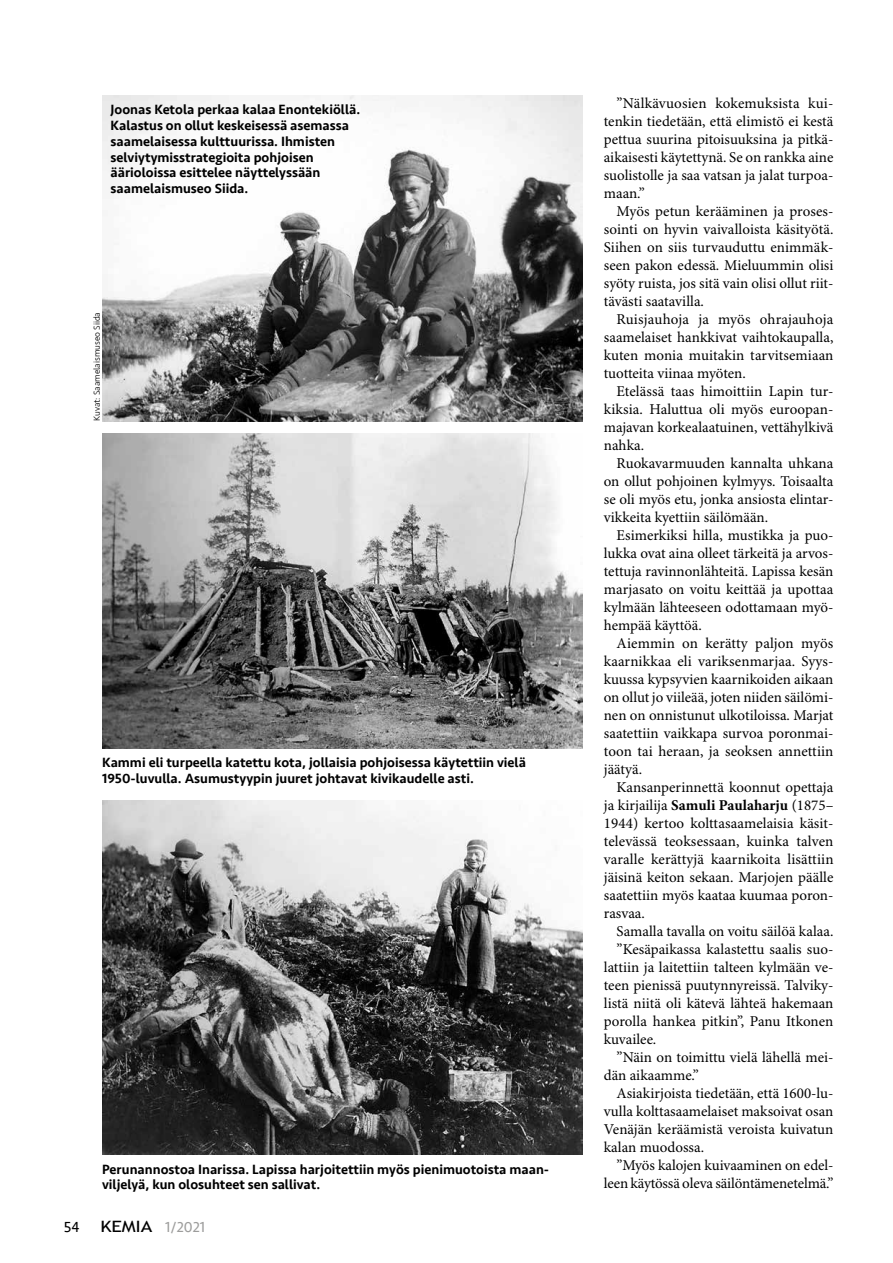
<style>
.page{position:relative;width:893px;height:1263px;background:#fff}
.page>*{position:absolute;margin:0;border:0;box-sizing:border-box;transform-origin:0 0}
.t1{font:15px/18px "Minion Pro";color:#000;text-align:justify}
.t2{font:15px "Seravek";color:#9d9d9c}
.t3{font:15px "Seravek";color:#000}
.t4{font:500 13.8px/15.8px "Seravek";color:#000}
.t5{font:300 9px "Seravek";color:#000}
.s1{font-family:"Trebuchet MS";font-size:15.6px;color:#000}
.s2{font-weight:700}
</style>
<div class="page">
<img style="left:102px;top:801px;width:481px;height:353px">
<img style="left:102px;top:434px;width:480px;height:314px">
<img style="left:102px;top:96px;width:481px;height:325px">
<p class="t4" style="left:111px;top:102px;width:251px">Joonas Ketola perkaa kalaa Enontekiöllä.<br>Kalastus on ollut keskeisessä asemassa saamelaisessa kulttuurissa. Ihmisten selviytymisstrategioita pohjoisen äärioloissa esittelee näyttelyssään saamelaismuseo Siida.</p>
<p class="t5" style="left:91px;top:421px;width:111px;rotate:-90deg">Kuvat: Saamelaismuseo Siida</p>
<p class="t4" style="left:102px;top:755px;width:425px">Kammi eli turpeella katettu kota, jollaisia pohjoisessa käytettiin vielä<br>1950-luvulla. Asumustyypin juuret johtavat kivikaudelle asti.</p>
<p class="t4" style="left:102px;top:1161px;width:449px">Perunannostoa Inarissa. Lapissa harjoitettiin myös pienimuotoista maan&shy;viljelyä, kun olosuhteet sen sallivat.</p>
<p class="t3" style="left:64px;top:1215px;width:17px">54</p>
<p class="t2" style="left:101px;top:1215px;width:106px"><span class="s1">KEMIA</span> 1/2021</p>
<p class="t1" style="left:604px;top:95px;width:231px;text-indent:13px">”Nälkävuosien kokemuksista kui&shy;tenkin tiedetään, että elimistö ei kestä pettua suurina pitoisuuksina ja pitkä&shy;aikaisesti käytettynä. Se on rankka aine suolistolle ja saa vatsan ja jalat turpoa&shy;maan.”</p>
<p class="t1" style="left:604px;top:203px;width:231px;text-indent:13px">Myös petun kerääminen ja proses&shy;sointi on hyvin vaivalloista käsityötä.<br>Siihen on siis turvauduttu enimmäk&shy;seen pakon edessä. Mieluummin olisi syöty ruista, jos sitä vain olisi ollut riit&shy;tävästi saatavilla.</p>
<p class="t1" style="left:604px;top:311px;width:231px;text-indent:13px">Ruisjauhoja ja myös ohrajauhoja saamelaiset hankkivat vaihtokaupalla, kuten monia muitakin tarvitsemiaan tuotteita viinaa myöten.</p>
<p class="t1" style="left:604px;top:383px;width:231px;text-indent:13px">Etelässä taas himoittiin Lapin tur&shy;kiksia. Haluttua oli myös euroopan&shy;majavan korkealaatuinen, vettähylkivä nahka.</p>
<p class="t1" style="left:604px;top:455px;width:231px;text-indent:13px">Ruokavarmuuden kannalta uhkana on ollut pohjoinen kylmyys. Toisaalta se oli myös etu, jonka ansiosta elintar&shy;vikkeita kyettiin säilömään.</p>
<p class="t1" style="left:604px;top:527px;width:231px;text-indent:13px">Esimerkiksi hilla, mustikka ja puo&shy;lukka ovat aina olleet tärkeitä ja arvos&shy;tettuja ravinnonlähteitä. Lapissa kesän marjasato on voitu keittää ja upottaa kylmään lähteeseen odottamaan myö&shy;hempää käyttöä.</p>
<p class="t1" style="left:604px;top:635px;width:231px;text-indent:13px">Aiemmin on kerätty paljon myös kaarnikkaa eli variksenmarjaa. Syys&shy;kuussa kypsyvien kaarnikoiden aikaan on ollut jo viileää, joten niiden säilömi&shy;nen on onnistunut ulkotiloissa. Marjat saatettiin vaikkapa survoa poronmai&shy;toon tai heraan, ja seoksen annettiin jäätyä.</p>
<p class="t1" style="left:604px;top:779px;width:231px;text-indent:13px">Kansanperinnettä koonnut opettaja ja kirjailija <span class="s2">Samuli Paulaharju</span> (1875– 1944) kertoo kolttasaamelaisia käsit&shy;televässä teoksessaan, kuinka talven varalle kerättyjä kaarnikoita lisättiin jäisinä keiton sekaan. Marjojen päälle saatettiin myös kaataa kuumaa poron&shy;rasvaa.</p>
<p class="t1" style="left:617px;top:923px;width:218px">Samalla tavalla on voitu säilöä kalaa.</p>
<p class="t1" style="left:617px;top:941px;width:218px">”Kesäpaikassa kalastettu saalis suo-</p>
<p class="t1" style="left:604px;top:959px;width:231px">lattiin ja laitettiin talteen kylmään ve-</p>
<p class="t1" style="left:604px;top:977px;width:231px">teen pienissä puutynnyreissä. Talviky-</p>
<p class="t1" style="left:604px;top:995px;width:231px">listä niitä oli kätevä lähteä hakemaan</p>
<p class="t1" style="left:604px;top:1013px;width:231px">porolla hankea pitkin”, Panu Itkonen</p>
<p class="t1" style="left:604px;top:1031px;width:54px">kuvailee.</p>
<p class="t1" style="left:617px;top:1049px;width:218px">”Näin on toimittu vielä lähellä mei-</p>
<p class="t1" style="left:604px;top:1067px;width:97px">dän aikaamme.”</p>
<p class="t1" style="left:617px;top:1085px;width:218px">Asiakirjoista tiedetään, että 1600-lu-</p>
<p class="t1" style="left:604px;top:1103px;width:231px">vulla kolttasaamelaiset maksoivat osan</p>
<p class="t1" style="left:604px;top:1121px;width:231px">Venäjän keräämistä veroista kuivatun</p>
<p class="t1" style="left:604px;top:1139px;width:102px">kalan muodossa.</p>
<p class="t1" style="left:617px;top:1157px;width:218px">”Myös kalojen kuivaaminen on edel-</p>
<p class="t1" style="left:604px;top:1175px;width:231px">leen käytössä oleva säilöntämenetelmä.”</p>
</div>
